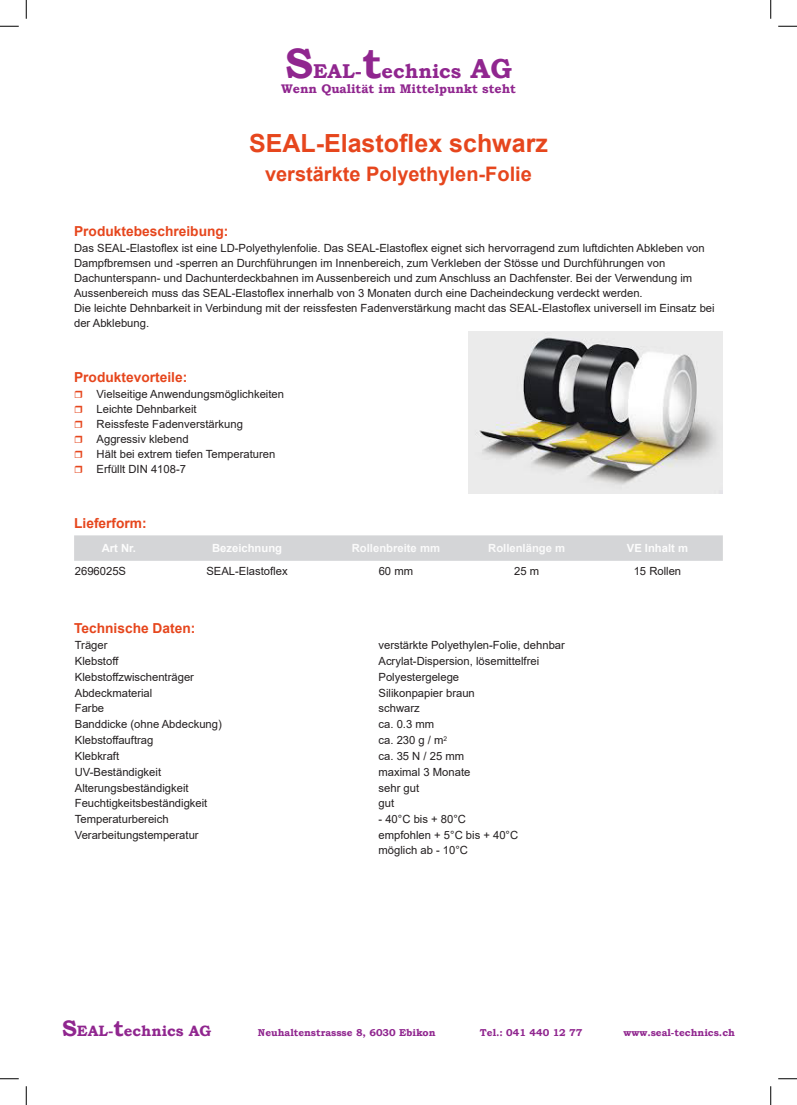
<style>
.page{position:relative;width:797px;height:1105px;background:#fff}
.page>*{position:absolute;margin:0;border:0;box-sizing:border-box;transform-origin:0 0}
.t1{font:700 25px "Arial";color:#e6461d}
.t2{font:700 20px "Arial";color:#e6461d}
.t3{font:700 20px "Bookman Old Style";color:#90268f}
.t4{font:700 15px "Bookman Old Style";color:#90268f}
.t5{font:700 13.75px "Arial";color:#e6461d}
.t6{font:700 12.5px "Bookman Old Style";color:#90268f}
.t7{font:11.25px/15px "Arial";color:#231f20}
.t8{font:700 11.25px "Arial";color:#fcfcfc}
.t9{font:700 11.25px "Arial";color:#fafafa}
.t10{font:700 10px "Bookman Old Style";color:#90268f}
.s1{font-size:42.5px}
.s2{font-size:27.5px}
.s3{font-size:22.5px}
</style>
<div class="page">
<div style="left:74px;top:535px;width:649px;height:26px;background:#d4d5d7"></div>
<img style="left:468px;top:331px;width:255px;height:163px">
<svg style="left:0;top:25px;width:19px;height:2px"></svg>
<svg style="left:778px;top:25px;width:19px;height:2px"></svg>
<svg style="left:0;top:1078px;width:19px;height:1px"></svg>
<svg style="left:778px;top:1078px;width:19px;height:1px"></svg>
<svg style="left:25px;top:0;width:2px;height:19px"></svg>
<svg style="left:25px;top:1086px;width:2px;height:19px"></svg>
<svg style="left:770px;top:0;width:1px;height:19px"></svg>
<svg style="left:770px;top:1086px;width:1px;height:19px"></svg>
<p class="t3" style="left:285px;top:57px;width:228px"><span class="s1">S</span>EAL-<span class="s1">t</span>echnics <span class="s2">AG</span></p>
<p class="t6" style="left:281px;top:80px;width:236px">Wenn Qualität im Mittelpunkt steht</p>
<p class="t1" style="left:249px;top:126px;width:300px">SEAL-Elastoflex schwarz</p>
<p class="t2" style="left:265px;top:159px;width:268px">verstärkte Polyethylen-Folie</p>
<p class="t5" style="left:74px;top:222px;width:156px">Produktebeschreibung:</p>
<p class="t7" style="left:74px;top:240px;width:632px">Das SEAL-Elastoflex ist eine LD-Polyethylenfolie. Das SEAL-Elastoflex eignet sich hervorragend zum luftdichten Abkleben von<br>Dampfbremsen und -sperren an Durchführungen im Innenbereich, zum Verkleben der Stösse und Durchführungen von</p>
<p class="t7" style="left:74px;top:270px;width:619px">Dachunterspann- und Dachunterdeckbahnen im Aussenbereich und zum Anschluss an Dachfenster. Bei der Verwendung im</p>
<p class="t7" style="left:74px;top:285px;width:570px">Aussenbereich muss das SEAL-Elastoflex innerhalb von 3 Monaten durch eine Dacheindeckung verdeckt werden.</p>
<p class="t7" style="left:74px;top:300px;width:642px">Die leichte Dehnbarkeit in Verbindung mit der reissfesten Fadenverstärkung macht das SEAL-Elastoflex universell im Einsatz bei der Abklebung.</p>
<p class="t5" style="left:74px;top:368px;width:115px">Produktevorteile:</p>
<p class="t7" style="left:97px;top:386px;width:189px">Vielseitige Anwendungsmöglichkeiten</p>
<p class="t7" style="left:97px;top:401px;width:102px">Leichte Dehnbarkeit</p>
<p class="t7" style="left:97px;top:416px;width:148px">Reissfeste Fadenverstärkung</p>
<p class="t7" style="left:97px;top:431px;width:93px">Aggressiv klebend</p>
<p class="t7" style="left:97px;top:446px;width:180px">Hält bei extrem tiefen Temperaturen</p>
<p class="t7" style="left:97px;top:461px;width:91px">Erfüllt DIN 4108-7</p>
<p class="t5" style="left:74px;top:514px;width:74px">Lieferform:</p>
<p class="t8" style="left:102px;top:540px;width:36px">Art Nr.</p>
<p class="t8" style="left:212px;top:540px;width:72px">Bezeichnung</p>
<p class="t9" style="left:352px;top:540px;width:90px">Rollenbreite mm</p>
<p class="t9" style="left:488px;top:540px;width:78px">Rollenlänge m</p>
<p class="t8" style="left:627px;top:540px;width:63px">VE Inhalt m</p>
<p class="t7" style="left:75px;top:563px;width:53px">2696025S</p>
<p class="t7" style="left:206px;top:563px;width:83px">SEAL-Elastoflex</p>
<p class="t7" style="left:379px;top:563px;width:36px">60 mm</p>
<p class="t7" style="left:514px;top:563px;width:27px">25 m</p>
<p class="t7" style="left:633px;top:563px;width:49px">15 Rollen</p>
<p class="t5" style="left:74px;top:618px;width:123px">Technische Daten:</p>
<p class="t7" style="left:75px;top:637px;width:34px">Träger</p>
<p class="t7" style="left:378px;top:637px;width:188px">verstärkte Polyethylen-Folie, dehnbar</p>
<p class="t7" style="left:75px;top:653px;width:45px">Klebstoff</p>
<p class="t7" style="left:378px;top:653px;width:162px">Acrylat-Dispersion, lösemittelfrei</p>
<p class="t7" style="left:75px;top:669px;width:121px">Klebstoffzwischenträger</p>
<p class="t7" style="left:378px;top:669px;width:82px">Polyestergelege</p>
<p class="t7" style="left:75px;top:685px;width:79px">Abdeckmaterial</p>
<p class="t7" style="left:378px;top:685px;width:98px">Silikonpapier braun</p>
<p class="t7" style="left:75px;top:701px;width:31px">Farbe</p>
<p class="t7" style="left:378px;top:701px;width:43px">schwarz</p>
<p class="t7" style="left:75px;top:717px;width:148px">Banddicke (ohne Abdeckung)</p>
<p class="t7" style="left:378px;top:717px;width:57px">ca. 0.3 mm</p>
<p class="t7" style="left:75px;top:733px;width:80px">Klebstoffauftrag</p>
<p class="t7" style="left:378px;top:733px;width:70px">ca. 230 g / m<sup>2</sup></p>
<p class="t7" style="left:75px;top:749px;width:46px">Klebkraft</p>
<p class="t7" style="left:378px;top:749px;width:87px">ca. 35 N / 25 mm</p>
<p class="t7" style="left:75px;top:764px;width:88px">UV-Beständigkeit</p>
<p class="t7" style="left:378px;top:764px;width:93px">maximal 3 Monate</p>
<p class="t7" style="left:75px;top:780px;width:115px">Alterungsbeständigkeit</p>
<p class="t7" style="left:378px;top:780px;width:42px">sehr gut</p>
<p class="t7" style="left:75px;top:796px;width:134px">Feuchtigkeitsbeständigkeit</p>
<p class="t7" style="left:378px;top:796px;width:17px">gut</p>
<p class="t7" style="left:75px;top:811px;width:95px">Temperaturbereich</p>
<p class="t7" style="left:378px;top:811px;width:89px">- 40°C bis + 80°C</p>
<p class="t7" style="left:75px;top:827px;width:125px">Verarbeitungstemperatur</p>
<p class="t7" style="left:378px;top:827px;width:141px">empfohlen + 5°C bis + 40°C</p>
<p class="t7" style="left:378px;top:843px;width:91px">möglich ab - 10°C</p>
<p class="t4" style="left:62px;top:1020px;width:151px"><span class="s3">S</span>EAL-<span class="s3">t</span>echnics AG</p>
<p class="t10" style="left:258px;top:1025px;width:179px">Neuhaltenstrassse 8, 6030 Ebikon</p>
<p class="t10" style="left:480px;top:1025px;width:104px">Tel.: 041 440 12 77</p>
<p class="t10" style="left:623px;top:1025px;width:113px">www.seal-technics.ch</p>
</div>
